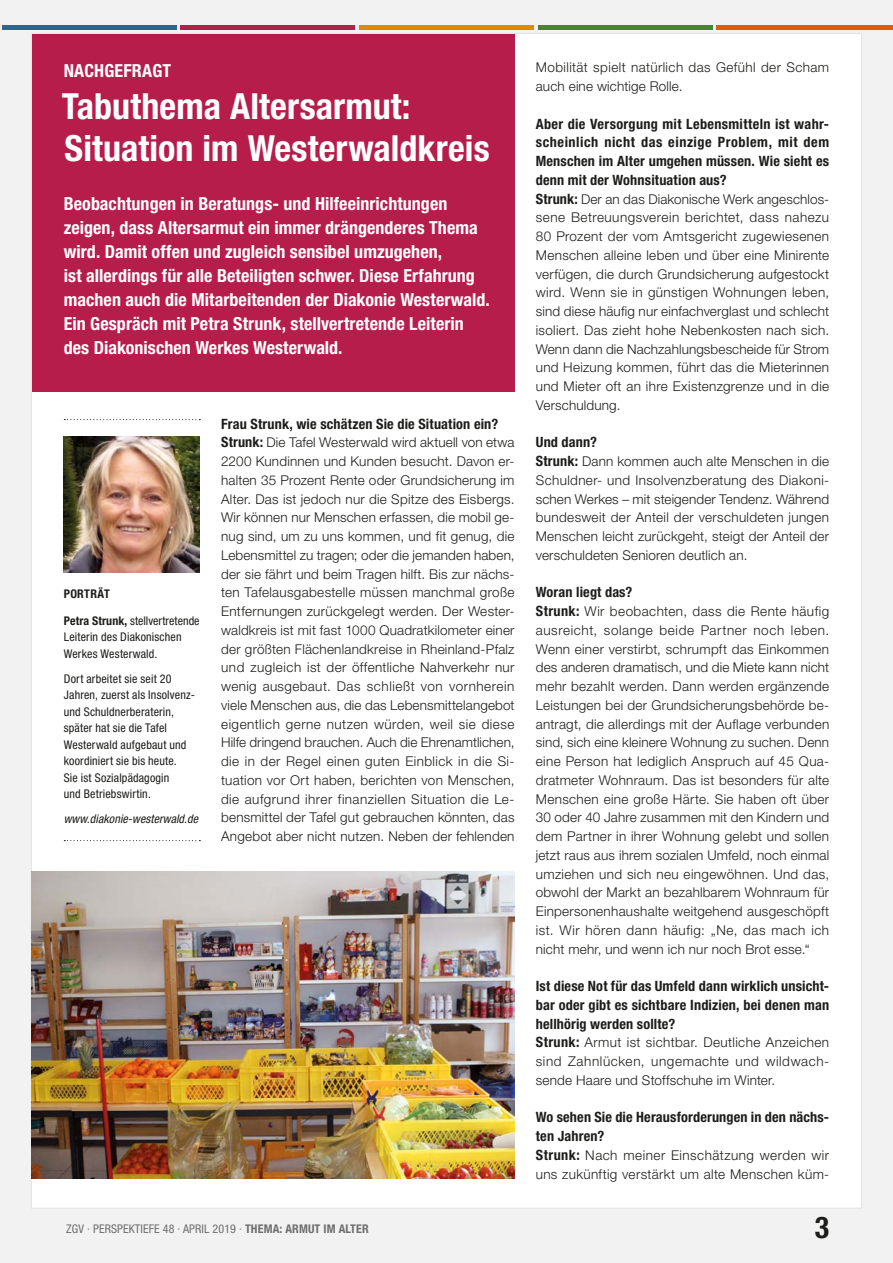
<style>
.page{position:relative;width:893px;height:1263px;background:#fff}
.page>*{position:absolute;margin:0;border:0;box-sizing:border-box;transform-origin:0 0}
.t1{font:700 condensed 36px/42px "Helvetica Neue LT Pro";letter-spacing:.005em;color:#fff}
.t2{font:700 condensed 30px "Helvetica Neue LT Pro";color:#1d1d1b}
.t3{font:700 condensed 18px/24px "Helvetica Neue LT Pro";letter-spacing:.005em;color:#fff}
.t4{font:700 condensed 14.25px/18.8px "Helvetica Neue LT Pro";letter-spacing:.01em;color:#1d1d1b;text-align:justify}
.t5{font:300 13.5px/18.8px "Helvetica Neue LT Pro";letter-spacing:.02em;color:#1d1d1b;text-align:justify}
.t6{font:condensed 12px/16.5px "Helvetica Neue LT Pro";letter-spacing:.01em;color:#1d1d1b}
.t7{font:condensed 12px "Helvetica Neue LT Pro";letter-spacing:.01em;color:#706f6f}
.t8{font:italic condensed 12px "Helvetica Neue LT Pro";letter-spacing:.01em;color:#1d1d1b}
.t9{font:700 condensed 12px "Helvetica Neue LT Pro";letter-spacing:.025em;color:#1d1d1b}
.s1{font-weight:700}
.s2{font-weight:700;font-stretch:condensed;font-size:14.25px}
</style>
<div class="page">
<div style="left:0;top:43px;width:893px;height:1220px;background:#f2f2f2"></div>
<div style="left:0;top:0;width:893px;height:43px;background:#f2f2f2"></div>
<hr style="left:2px;top:26px;width:174px;height:4px;background:#256895">
<hr style="left:181px;top:26px;width:174px;height:4px;background:#b71d4a">
<hr style="left:359px;top:26px;width:175px;height:4px;background:#e18800">
<hr style="left:538px;top:26px;width:174px;height:4px;background:#408927">
<hr style="left:716px;top:26px;width:177px;height:4px;background:#da5f06">
<div style="left:31px;top:33px;width:831px;height:1176px;background:#fff"></div>
<img style="left:64px;top:436px;width:136px;height:136px">
<div style="left:32px;top:34px;width:482px;height:357px;background:#b71d4a"></div>
<svg style="left:64px;top:840px;width:136px;height:1px"></svg>
<svg style="left:64px;top:419px;width:136px;height:1px"></svg>
<img style="left:32px;top:872px;width:482px;height:307px">
<h3 class="t3" style="left:64px;top:58px;width:109px">NACHGEFRAGT</h3>
<h1 class="t1" style="left:62px;top:84px;width:429px">Tabuthema Altersarmut:<br>Situation im Westerwaldkreis</h1>
<p class="t3" style="left:64px;top:191px;width:428px">Beobachtungen in Beratungs- und Hilfeeinrichtungen zeigen, dass Altersarmut ein immer drängenderes Thema wird. Damit offen und zugleich sensibel umzugehen,<br>ist allerdings für alle Beteiligten schwer. Diese Erfahrung machen auch die Mitarbeitenden der Diakonie Westerwald.<br>Ein Gespräch mit Petra Strunk, stellvertretende Leiterin des Diakonischen Werkes Westerwald.</p>
<p class="t9" style="left:64px;top:586px;width:47px">PORTRÄT</p>
<p class="t6" style="left:64px;top:612px;width:137px"><span class="s1">Petra Strunk,</span> stellvertretende<br>Leiterin des Diakonischen<br>Werkes Westerwald.</p>
<p class="t6" style="left:64px;top:670px;width:133px">Dort arbeitet sie seit 20<br>Jahren, zuerst als Insolvenz&shy;und Schuldnerberaterin, später hat sie die Tafel<br>Westerwald aufgebaut und koordiniert sie bis heute.<br>Sie ist Sozialpädagogin<br>und Betriebswirtin.</p>
<p class="t8" style="left:64px;top:812px;width:136px">www.diakonie-westerwald.de</p>
<p class="t4" style="left:221px;top:414px;width:279px">Frau Strunk, wie schätzen Sie die Situation ein?</p>
<p class="t5" style="left:221px;top:433px;width:295px"><span class="s2">Strunk:</span> Die Tafel Westerwald wird aktuell von etwa 2200 Kundinnen und Kunden besucht. Davon er&shy;halten 35 Prozent Rente oder Grundsicherung im Alter. Das ist jedoch nur die Spitze des Eisbergs.<br>Wir können nur Menschen erfassen, die mobil ge&shy;nug sind, um zu uns kommen, und fit genug, die Lebensmittel zu tragen; oder die jemanden haben, der sie fährt und beim Tragen hilft. Bis zur nächs&shy;ten Tafelausgabestelle müssen manchmal große Entfernungen zurückgelegt werden. Der Wester&shy;waldkreis ist mit fast 1000 Quadratkilometer einer der größten Flächenlandkreise in Rheinland-Pfalz und zugleich ist der öffentliche Nahverkehr nur wenig ausgebaut. Das schließt von vornherein viele Menschen aus, die das Lebensmittelangebot eigentlich gerne nutzen würden, weil sie diese Hilfe dringend brauchen. Auch die Ehrenamtlichen, die in der Regel einen guten Einblick in die Si&shy;tuation vor Ort haben, berichten von Menschen, die aufgrund ihrer finanziellen Situation die Le&shy;bensmittel der Tafel gut gebrauchen könnten, das Angebot aber nicht nutzen. Neben der fehlenden</p>
<p class="t5" style="left:536px;top:58px;width:295px">Mobilität spielt natürlich das Gefühl der Scham auch eine wichtige Rolle.</p>
<p class="t4" style="left:536px;top:114px;width:295px">Aber die Versorgung mit Lebensmitteln ist wahr&shy;scheinlich nicht das einzige Problem, mit dem Menschen im Alter umgehen müssen. Wie sieht es denn mit der Wohnsituation aus?</p>
<p class="t5" style="left:536px;top:189px;width:295px"><span class="s2">Strunk:</span> Der an das Diakonische Werk angeschlos&shy;sene Betreuungsverein berichtet, dass nahezu 80 Prozent der vom Amtsgericht zugewiesenen Menschen alleine leben und über eine Minirente verfügen, die durch Grundsicherung aufgestockt wird. Wenn sie in günstigen Wohnungen leben, sind diese häufig nur einfachverglast und schlecht isoliert. Das zieht hohe Nebenkosten nach sich.<br>Wenn dann die Nachzahlungsbescheide für Strom und Heizung kommen, führt das die Mieterinnen und Mieter oft an ihre Existenzgrenze und in die Verschuldung.</p>
<p class="t4" style="left:536px;top:433px;width:63px">Und dann?</p>
<p class="t5" style="left:536px;top:452px;width:295px"><span class="s2">Strunk:</span> Dann kommen auch alte Menschen in die Schuldner- und Insolvenzberatung des Diakoni&shy;schen Werkes – mit steigender Tendenz. Während bundesweit der Anteil der verschuldeten jungen Menschen leicht zurückgeht, steigt der Anteil der verschuldeten Senioren deutlich an.</p>
<p class="t4" style="left:536px;top:583px;width:98px">Woran liegt das?</p>
<p class="t5" style="left:536px;top:602px;width:295px"><span class="s2">Strunk:</span> Wir beobachten, dass die Rente häufig ausreicht, solange beide Partner noch leben.<br>Wenn einer verstirbt, schrumpft das Einkommen des anderen dramatisch, und die Miete kann nicht mehr bezahlt werden. Dann werden ergänzende Leistungen bei der Grundsicherungsbehörde be&shy;antragt, die allerdings mit der Auflage verbunden sind, sich eine kleinere Wohnung zu suchen. Denn eine Person hat lediglich Anspruch auf 45 Qua&shy;dratmeter Wohnraum. Das ist besonders für alte Menschen eine große Härte. Sie haben oft über 30 oder 40 Jahre zusammen mit den Kindern und dem Partner in ihrer Wohnung gelebt und sollen jetzt raus aus ihrem sozialen Umfeld, noch einmal umziehen und sich neu eingewöhnen. Und das, obwohl der Markt an bezahlbarem Wohnraum für Einpersonenhaushalte weitgehend ausgeschöpft ist. Wir hören dann häufig: „Ne, das mach ich nicht mehr, und wenn ich nur noch Brot esse.“</p>
<p class="t4" style="left:536px;top:976px;width:295px">Ist diese Not für das Umfeld dann wirklich unsicht&shy;bar oder gibt es sichtbare Indizien, bei denen man hellhörig werden sollte?</p>
<p class="t5" style="left:536px;top:1033px;width:295px"><span class="s2">Strunk:</span> Armut ist sichtbar. Deutliche Anzeichen sind Zahnlücken, ungemachte und wildwach&shy;sende Haare und Stoffschuhe im Winter.</p>
<p class="t4" style="left:536px;top:1108px;width:294px">Wo sehen Sie die Herausforderungen in den nächs&shy;ten Jahren?</p>
<p class="t5" style="left:536px;top:1145px;width:295px"><span class="s2">Strunk:</span> Nach meiner Einschätzung werden wir uns zukünftig verstärkt um alte Menschen küm-</p>
<p class="t7" style="left:66px;top:1222px;width:304px">ZGV · PERSPEKTIEFE 48 · APRIL 2019 · <span class="s1">THEMA: ARMUT IM ALTER</span></p>
<h2 class="t2" style="left:815px;top:1209px;width:16px">3</h2>
</div>
